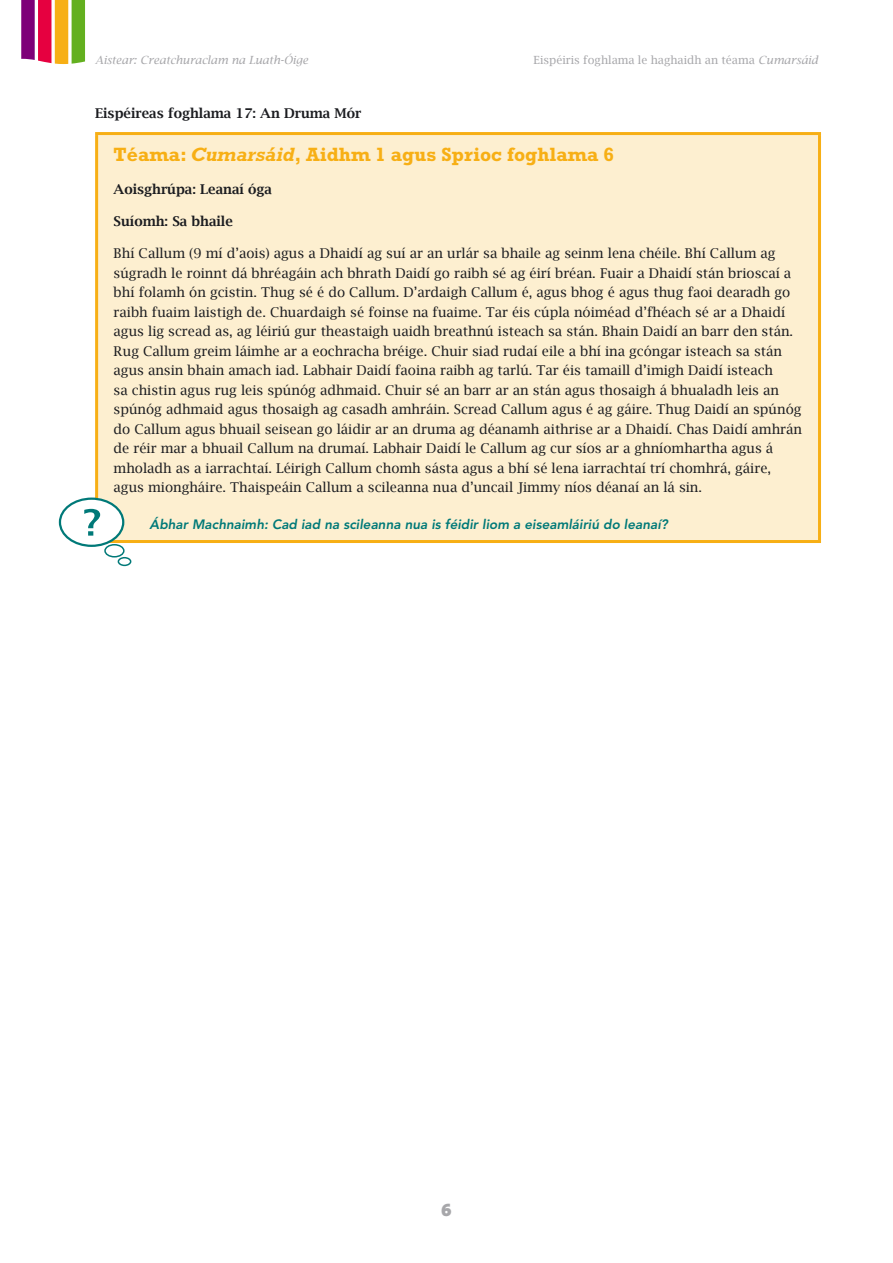
<style>
.page{position:relative;width:893px;height:1263px;background:#fff}
.page>*{position:absolute;margin:0;border:0;box-sizing:border-box;transform-origin:0 0}
.t1{font:700 19.5px "Rockwell";color:#f7af15}
.t2{font:18px "The Sans Black Caps";color:#a7a7aa}
.t3{font:13.5px/19.5px "Lucida Bright";color:#1b1c20}
.t4{font:italic 800 13.5px "Avenir";color:#007978}
.t5{font:600 13.5px "Lucida Bright";color:#1b1c20}
.t6{font:11.25px "Lucida Bright";color:#a7a7aa}
.t7{font:italic 11.25px "Lucida Bright";color:#a7a7aa}
.s1{font-style:italic}
</style>
<div class="page">
<svg style="left:21px;top:0;width:64px;height:64px;background:#bf785e"></svg>
<div style="left:97px;top:134px;width:722px;height:407px;background:#fdefd0"></div>
<hr style="left:95px;top:132px;width:726px;height:3px;background:#f7af15">
<hr style="left:95px;top:135px;width:3px;height:405px;background:#f7af15">
<hr style="left:818px;top:135px;width:3px;height:405px;background:#f7af15">
<hr style="left:95px;top:540px;width:726px;height:3px;background:#f7af15">
<div style="left:60px;top:499px;width:63px;height:47px;background:#fff;border-radius:50%"></div>
<div style="left:59px;top:497px;width:65px;height:50px;border:2px solid #007978;border-radius:50%"></div>
<div style="left:104px;top:544px;width:21px;height:13px;border:2px solid #007978;border-radius:50%"></div>
<div style="left:118px;top:557px;width:13px;height:9px;border:2px solid #007978;border-radius:50%"></div>
<svg style="left:84px;top:509px;width:16px;height:27px"></svg>
<p class="t7" style="left:95px;top:53px;width:215px">Aistear: Creatchuraclam na Luath-Óige</p>
<p class="t6" style="left:534px;top:53px;width:286px">Eispéiris foghlama le haghaidh an téama <span class="s1">Cumarsáid</span></p>
<p class="t5" style="left:95px;top:104px;width:268px">Eispéireas foghlama 17: An Druma Mór</p>
<h1 class="t1" style="left:114px;top:143px;width:502px">Téama: <span class="s1">Cumarsáid</span>, Aidhm 1 agus Sprioc foghlama 6</h1>
<p class="t5" style="left:114px;top:181px;width:160px">Aoisghrúpa: Leanaí óga</p>
<p class="t5" style="left:114px;top:213px;width:121px">Suíomh: Sa bhaile</p>
<p class="t3" style="left:114px;top:243px;width:690px">Bhí Callum (9 mí d’aois) agus a Dhaidí ag suí ar an urlár sa bhaile ag seinm lena chéile. Bhí Callum ag súgradh le roinnt dá bhréagáin ach bhrath Daidí go raibh sé ag éirí bréan. Fuair a Dhaidí stán brioscaí a bhí folamh ón gcistin. Thug sé é do Callum. D’ardaigh Callum é, agus bhog é agus thug faoi dearadh go raibh fuaim laistigh de. Chuardaigh sé foinse na fuaime. Tar éis cúpla nóiméad d’fhéach sé ar a Dhaidí agus lig scread as, ag léiriú gur theastaigh uaidh breathnú isteach sa stán. Bhain Daidí an barr den stán.<br>Rug Callum greim láimhe ar a eochracha bréige. Chuir siad rudaí eile a bhí ina gcóngar isteach sa stán agus ansin bhain amach iad. Labhair Daidí faoina raibh ag tarlú. Tar éis tamaill d’imigh Daidí isteach<br>sa chistin agus rug leis spúnóg adhmaid. Chuir sé an barr ar an stán agus thosaigh á bhualadh leis an spúnóg adhmaid agus thosaigh ag casadh amhráin. Scread Callum agus é ag gáire. Thug Daidí an spúnóg do Callum agus bhuail seisean go láidir ar an druma ag déanamh aithrise ar a Dhaidí. Chas Daidí amhrán de réir mar a bhuail Callum na drumaí. Labhair Daidí le Callum ag cur síos ar a ghníomhartha agus á mholadh as a iarrachtaí. Léirigh Callum chomh sásta agus a bhí sé lena iarrachtaí trí chomhrá, gáire, agus miongháire. Thaispeáin Callum a scileanna nua d’uncail Jimmy níos déanaí an lá sin.</p>
<p class="t4" style="left:150px;top:516px;width:520px">Ábhar Machnaimh: Cad iad na scileanna nua is féidir liom a eiseamláiriú do leanaí?</p>
<h2 class="t2" style="left:441px;top:1195px;width:12px">6</h2>
</div>
